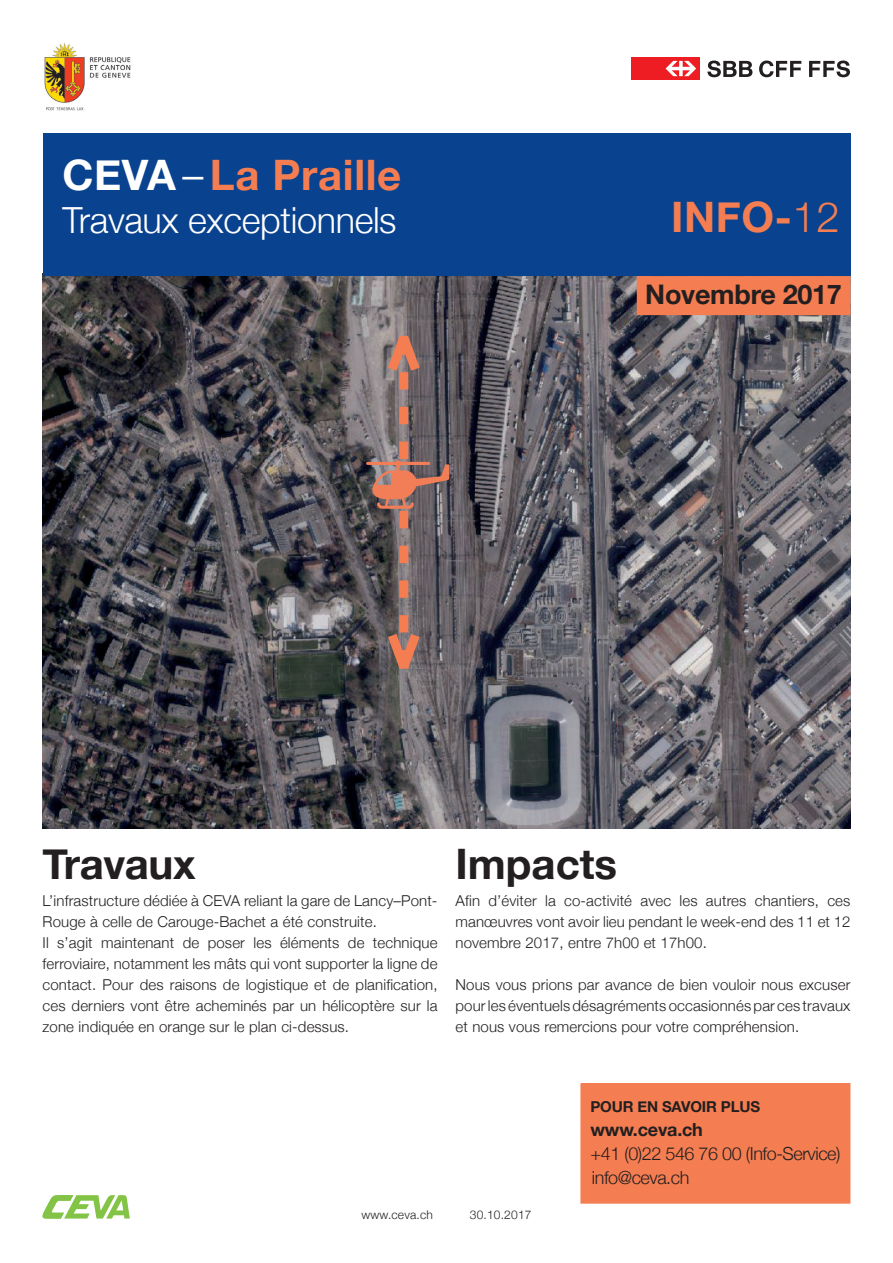
<style>
.page{position:relative;width:893px;height:1263px;background:#fff}
.page>*{position:absolute;margin:0;border:0;box-sizing:border-box;transform-origin:0 0}
.t1{font:700 42px "Helvetica Neue";letter-spacing:.015em;color:#f47d51}
.t2{font:700 42px "Helvetica Neue";letter-spacing:-.005em;color:#231f20}
.t3{font:700 42px "Helvetica Neue";color:#f47e51}
.t4{font:300 36px "Helvetica Neue";letter-spacing:-.01em;color:#fff}
.t5{font:700 27px "Helvetica Neue";letter-spacing:-.01em;color:#231f20}
.t6{font:300 18px/24px "Helvetica Neue";letter-spacing:-.025em;color:#231f20}
.t7{font:700 18px "Helvetica Neue";letter-spacing:-.01em;color:#231f20}
.t8{font:300 15px/21px "Helvetica Neue";letter-spacing:.01em;color:#231f20;text-align:justify}
.t9{font:700 15px "Helvetica Neue";letter-spacing:-.01em;color:#231f20}
.t10{font:300 12px "Helvetica Neue";letter-spacing:.015em;color:#231f20}
.s1{color:#fff}
.s2{font-weight:300;color:#fff}
.s3{font-weight:300}
</style>
<div class="page">
<img style="left:43px;top:276px;width:807px;height:552px">
<div style="left:637px;top:276px;width:213px;height:39px;background:#f47d51"></div>
<svg style="left:707px;top:61px;width:45px;height:16px"></svg>
<svg style="left:759px;top:61px;width:42px;height:16px"></svg>
<svg style="left:809px;top:61px;width:41px;height:16px"></svg>
<div style="left:631px;top:57px;width:69px;height:23px;background:#ee1d23"></div>
<svg style="left:666px;top:61px;width:30px;height:15px"></svg>
<img style="left:44px;top:43px;width:87px;height:67px">
<svg style="left:43px;top:1195px;width:87px;height:23px"></svg>
<div style="left:43px;top:134px;width:807px;height:142px;background:#09428e"></div>
<div style="left:581px;top:1084px;width:269px;height:119px;background:#f47d51"></div>
<div style="left:580px;top:1083px;width:270px;height:121px;border:2px solid #f47d51"></div>
<svg style="left:366px;top:311px;width:83px;height:382px"></svg>
<h1 class="t1" style="left:62px;top:149px;width:340px"><span class="s1">CEVA</span><span class="s2">–</span> La Praille</h1>
<h2 class="t4" style="left:62px;top:191px;width:336px">Travaux exceptionnels</h2>
<h1 class="t3" style="left:671px;top:191px;width:170px">INFO-<span class="s3">12</span></h1>
<h3 class="t5" style="left:645px;top:277px;width:198px">Novembre 2017</h3>
<h1 class="t2" style="left:43px;top:838px;width:155px">Travaux</h1>
<p class="t8" style="left:43px;top:889px;width:396px;text-align:left">L’infrastructure dédiée à CEVA reliant la gare de Lancy–Pont-Rouge à celle de Carouge-Bachet a été construite.<br>Il s’agit maintenant de poser les éléments de technique ferroviaire, notamment les mâts qui vont supporter la ligne de contact. Pour des raisons de logistique et de planification, ces derniers vont être acheminés par un hélicoptère sur la zone indiquée en orange sur le plan ci-dessus.</p>
<h1 class="t2" style="left:455px;top:838px;width:163px">Impacts</h1>
<p class="t8" style="left:455px;top:889px;width:396px">Afin d’éviter la co-activité avec les autres chantiers, ces manœuvres vont avoir lieu pendant le week-end des 11 et 12 novembre 2017, entre 7h00 et 17h00.</p>
<p class="t8" style="left:455px;top:973px;width:396px">Nous vous prions par avance de bien vouloir nous excuser pour les éventuels désagréments occasionnés par ces travaux et nous vous remercions pour votre compréhension.</p>
<p class="t10" style="left:361px;top:1205px;width:73px">www.ceva.ch</p>
<p class="t10" style="left:470px;top:1205px;width:63px">30.10.2017</p>
<p class="t9" style="left:590px;top:1098px;width:171px">POUR EN SAVOIR PLUS</p>
<p class="t7" style="left:590px;top:1119px;width:114px">www.ceva.ch</p>
<p class="t6" style="left:590px;top:1140px;width:252px">+41 (0)22 546 76 00 (Info-Service) info@ceva.ch</p>
</div>
